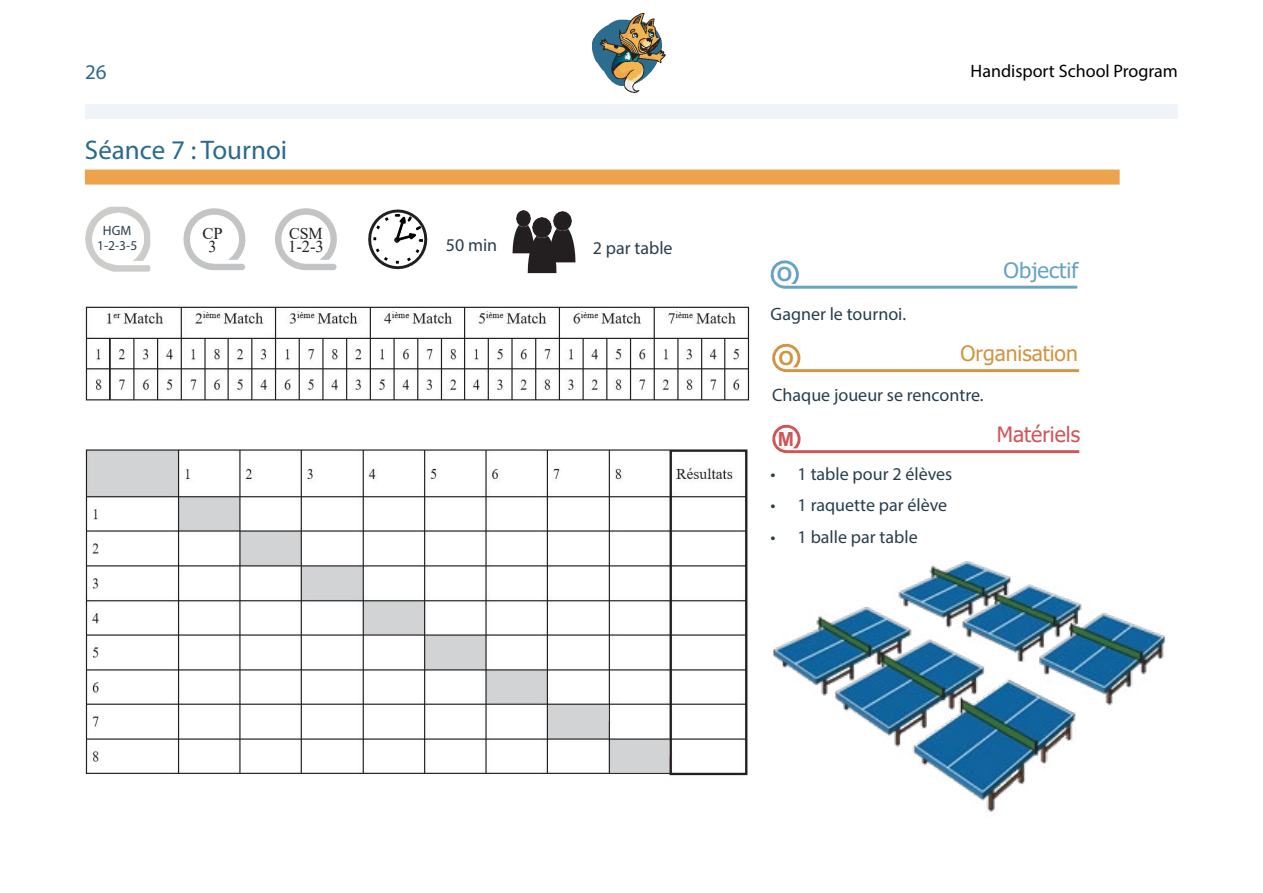
<style>
.page{position:relative;width:1263px;height:893px;background:#fff}
.page>*{position:absolute;margin:0;border:0;box-sizing:border-box;transform-origin:0 0}
.t1{font:27px "Myriad Pro";color:#296a8e}
.t2{font:21.15px "Tahoma";color:#d19542}
.t3{font:21.15px "Tahoma";color:#d15557}
.t4{font:21.15px "Tahoma";color:#66a3c6;scale:1.04 1}
.t5{font:21px "Myriad Pro";color:#296a8e}
.t6{font:700 19.5px "Arial";color:#66a3c6}
.t7{font:700 19.5px "Arial";color:#d19542}
.t8{font:700 19.5px "Arial";color:#d15557}
.t9{font:18px "Myriad Pro";color:#293e4d}
.t10{font:18px "Myriad Pro";color:#000}
.t11{font:16.65px/13.5px "Times New Roman";color:#231f20;text-align:center}
.t12{font:16.65px "Times New Roman";color:#231f20;scale:.96 1}
.t13{font:13.5px/15.3px "Myriad Pro";color:#293e4d;text-align:center}
</style>
<div class="page">
<img style="left:592px;top:14px;width:74px;height:80px">
<div style="left:85px;top:104px;width:1093px;height:15px;background:#f0f4f8"></div>
<svg style="left:771px;top:260px;width:306px;height:29px"></svg>
<svg style="left:772px;top:344px;width:307px;height:28px"></svg>
<svg style="left:772px;top:425px;width:307px;height:28px"></svg>
<div style="left:85px;top:170px;width:1035px;height:15px;background:#eda34c"></div>
<img style="left:534px;top:217px;width:16px;height:5px">
<img style="left:516px;top:211px;width:15px;height:11px">
<svg style="left:512px;top:222px;width:63px;height:51px"></svg>
<img style="left:553px;top:211px;width:18px;height:19px">
<svg style="left:183px;top:208px;width:62px;height:62px"></svg>
<svg style="left:275px;top:208px;width:62px;height:62px"></svg>
<svg style="left:368px;top:209px;width:60px;height:61px"></svg>
<img style="left:82px;top:306px;width:668px;height:95px">
<img style="left:85px;top:449px;width:663px;height:327px">
<img style="left:772px;top:561px;width:393px;height:251px">
<svg style="left:85px;top:207px;width:65px;height:65px"></svg>
<p class="t5" style="left:85px;top:59px;width:23px">26</p>
<p class="t10" style="left:971px;top:60px;width:209px">Handisport School Program</p>
<h1 class="t1" style="left:85px;top:133px;width:204px">Séance 7 : Tournoi</h1>
<p class="t13" style="left:97px;top:222px;width:42px">HGM<br>1-2-3-5</p>
<p class="t11" style="left:202px;top:226px;width:22px">CP<br>3</p>
<p class="t12" style="left:289px;top:221px;width:36px">CSM</p>
<p class="t11" style="left:288px;top:239px;width:37px">1-2-3</p>
<p class="t9" style="left:446px;top:234px;width:53px">50 min</p>
<p class="t9" style="left:593px;top:237px;width:81px">2 par table</p>
<p class="t6" style="left:777px;top:261px;width:17px">O</p>
<p class="t4" style="left:1003px;top:256px;width:74px">Objectif</p>
<p class="t9" style="left:771px;top:303px;width:137px">Gagner le tournoi.</p>
<p class="t7" style="left:778px;top:344px;width:17px">O</p>
<p class="t2" style="left:960px;top:339px;width:119px">Organisation</p>
<p class="t9" style="left:772px;top:384px;width:213px">Chaque joueur se rencontre.</p>
<p class="t8" style="left:778px;top:425px;width:18px">M</p>
<p class="t3" style="left:997px;top:420px;width:85px">Matériels</p>
<p class="t9" style="left:771px;top:463px;width:183px">• 1 table pour 2 élèves</p>
<p class="t9" style="left:771px;top:494px;width:178px">• 1 raquette par élève</p>
<p class="t9" style="left:771px;top:526px;width:149px">• 1 balle par table</p>
</div>
